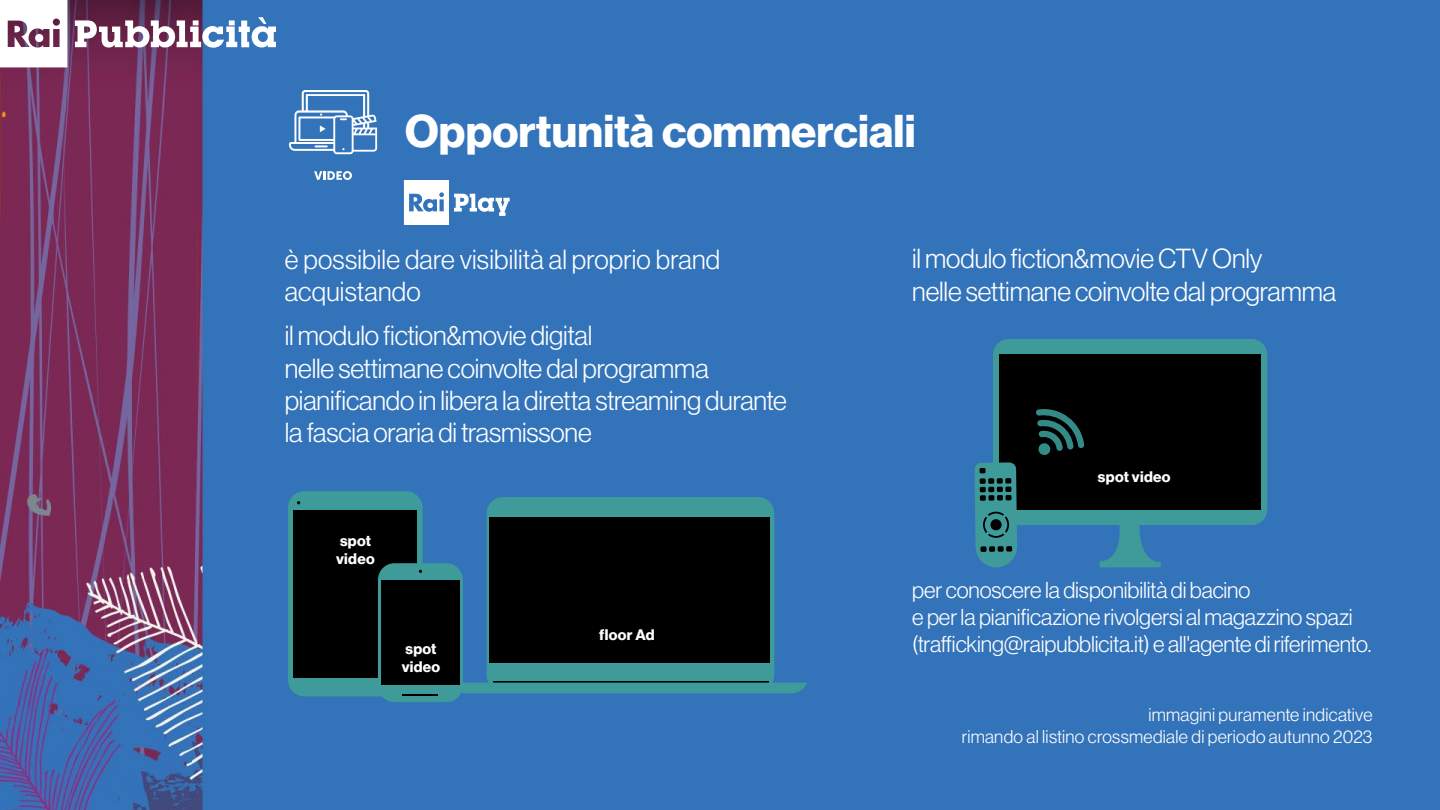
<style>
.page{position:relative;width:1440px;height:810px;background:#fff}
.page>*{position:absolute;margin:0;border:0;box-sizing:border-box;transform-origin:0 0}
.t1{font:45px "N Haas Grotesk DS Pro 75 Bd";letter-spacing:.005em;color:#fff}
.t2{font:27px/32.4px "N Haas Grotesk DS Pro 45 Lt";letter-spacing:-.005em;color:#fff}
.t3{font:22.5px/27px "N Haas Grotesk DS Pro 45 Lt";letter-spacing:-.005em;color:#fff}
.t4{font:18px/21.6px "N Haas Grotesk DS Pro 45 Lt";letter-spacing:.015em;color:#fff;text-align:right}
.t5{font:15px/18px "N Haas Grotesk DS Pro 75 Bd";letter-spacing:.02em;color:#fff}
</style>
<div class="page">
<img style="left:0;top:0;width:1440px;height:810px">
<svg style="left:0;top:0;width:67px;height:67px"></svg>
<div style="left:35px;top:34px;width:8px;height:8px;background:#fff;border-radius:50%"></div>
<svg style="left:75px;top:17px;width:201px;height:31px"></svg>
<svg style="left:404px;top:180px;width:106px;height:45px"></svg>
<div style="left:288px;top:491px;width:135px;height:205px;background:#3e9b99;border-radius:17px"></div>
<div style="left:487px;top:497px;width:287px;height:194px;background:#3e9b99;border-radius:17px"></div>
<div style="left:294px;top:510px;width:123px;height:168px;background:#000"></div>
<div style="left:490px;top:518px;width:280px;height:145px;background:#000"></div>
<hr style="left:493px;top:681px;width:275px;height:2px;background:#000">
<svg style="left:461px;top:683px;width:346px;height:10px"></svg>
<div style="left:378px;top:563px;width:85px;height:139px;background:#3e9b99;border-radius:17px"></div>
<div style="left:381px;top:581px;width:78px;height:104px;background:#000"></div>
<hr style="left:403px;top:694px;width:35px;height:2px;background:#000">
<div style="left:993px;top:339px;width:274px;height:186px;background:#3e9b99;border-radius:16px"></div>
<div style="left:999px;top:355px;width:262px;height:155px;background:#000"></div>
<svg style="left:1100px;top:525px;width:61px;height:42px;background:#3887a9"></svg>
<svg style="left:975px;top:462px;width:42px;height:105px;background:#327d7f"></svg>
<svg style="left:1036px;top:409px;width:48px;height:46px"></svg>
<svg style="left:314px;top:171px;width:38px;height:9px"></svg>
<svg style="left:289px;top:90px;width:88px;height:64px"></svg>
<h1 class="t1" style="left:405px;top:105px;width:512px">Opportunità commerciali</h1>
<p class="t2" style="left:285px;top:243px;width:437px">è possibile dare visibilità al proprio brand acquistando</p>
<p class="t2" style="left:285px;top:319px;width:504px">il modulo fiction&amp;movie digital<br>nelle settimane coinvolte dal programma pianificando in libera la diretta streaming durante la fascia oraria di trasmissone</p>
<p class="t5" style="left:336px;top:532px;width:40px">spot video</p>
<p class="t5" style="left:402px;top:640px;width:40px">spot video</p>
<p class="t5" style="left:599px;top:626px;width:57px">floor Ad</p>
<p class="t2" style="left:912px;top:243px;width:426px">il modulo fiction&amp;movie CTV Only<br>nelle settimane coinvolte dal programma</p>
<p class="t5" style="left:1098px;top:468px;width:74px">spot video</p>
<p class="t3" style="left:912px;top:576px;width:461px">per conoscere la disponibilità di bacino<br>e per la pianificazione rivolgersi al magazzino spazi (trafficking@raipubblicita.it) e all'agente di riferimento.</p>
<p class="t4" style="left:962px;top:704px;width:412px">immagini puramente indicative<br>rimando al listino crossmediale di periodo autunno 2023</p>
</div>
